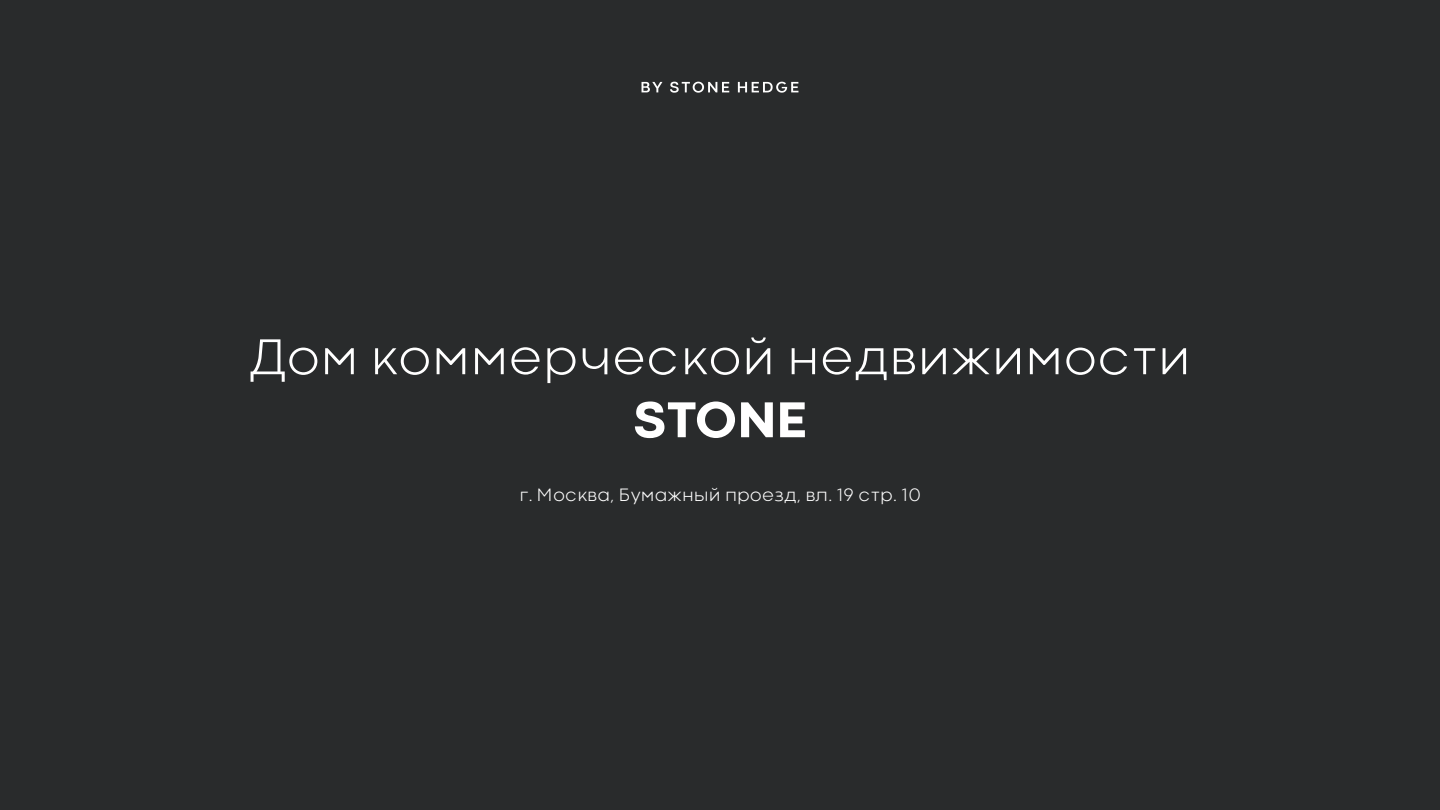
<style>
.page{position:relative;width:1440px;height:810px;background:#292b2c}
.page>*{position:absolute;margin:0;border:0;box-sizing:border-box;transform-origin:0 0}
.t1{font:300 52.5px "Codec Cold";color:#fff}
.t2{font:800 52.5px "Codec Cold";color:#fff}
.t3{font:300 18.75px "Codec Cold";color:#fff}
</style>
<div class="page">
<svg style="left:642px;top:82px;width:20px;height:10px"></svg>
<svg style="left:670px;top:82px;width:59px;height:11px"></svg>
<svg style="left:738px;top:82px;width:60px;height:11px"></svg>
<h1 class="t1" style="left:249px;top:325px;width:944px">Дом коммерческой недвижимости</h1>
<h1 class="t2" style="left:633px;top:388px;width:175px">STONE</h1>
<p class="t3" style="left:519px;top:483px;width:403px">г. Москва, Бумажный проезд, вл. 19 стр. 10</p>
</div>
